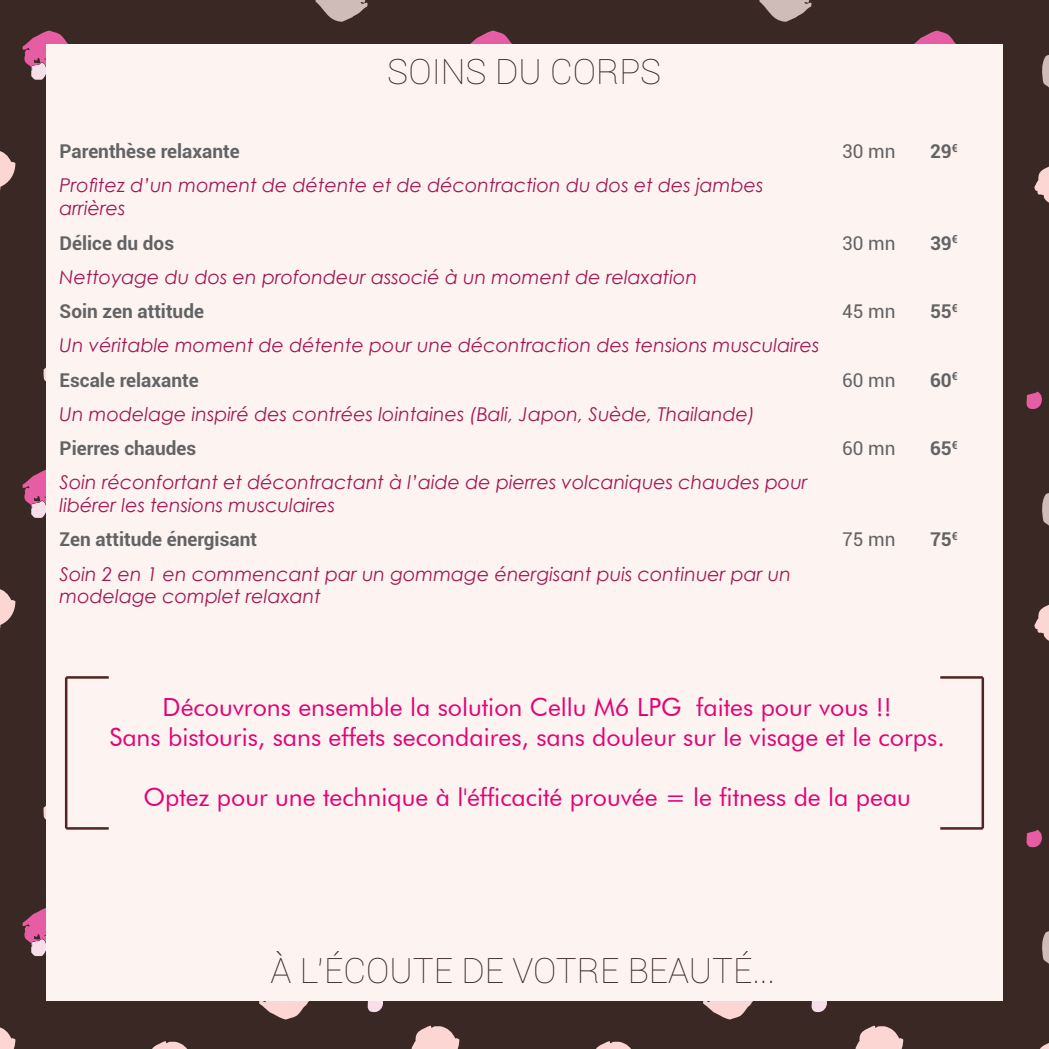
<style>
.page{position:relative;width:1049px;height:1049px;background:#3a2825}
.page>*{position:absolute;margin:0;border:0;box-sizing:border-box;transform-origin:0 0}
.t1{font:100 35px "Roboto";color:#3a2825}
.t2{font:25px/30px "Futura BT";color:#e20375;text-align:center}
.t3{font:italic 19px/22.8px "Century Gothic";color:#a11753}
.t4{font:700 19px "Roboto";color:#636366}
.t5{font:19px "Roboto";color:#636366}
</style>
<div class="page">
<svg style="left:855px;top:1025px;width:48px;height:24px"></svg>
<svg style="left:1040px;top:1043px;width:9px;height:6px"></svg>
<svg style="left:810px;top:1000px;width:21px;height:13px"></svg>
<svg style="left:1034px;top:604px;width:15px;height:37px"></svg>
<svg style="left:1042px;top:931px;width:7px;height:33px"></svg>
<svg style="left:1026px;top:830px;width:16px;height:18px"></svg>
<svg style="left:1034px;top:166px;width:15px;height:37px"></svg>
<svg style="left:1042px;top:493px;width:7px;height:33px"></svg>
<svg style="left:1026px;top:392px;width:16px;height:17px"></svg>
<svg style="left:1042px;top:55px;width:7px;height:33px"></svg>
<svg style="left:914px;top:31px;width:42px;height:13px"></svg>
<svg style="left:411px;top:1025px;width:48px;height:24px"></svg>
<svg style="left:596px;top:1041px;width:35px;height:8px"></svg>
<svg style="left:703px;top:1000px;width:53px;height:19px"></svg>
<svg style="left:366px;top:1000px;width:21px;height:13px"></svg>
<svg style="left:759px;top:0;width:53px;height:22px"></svg>
<svg style="left:470px;top:31px;width:42px;height:13px"></svg>
<svg style="left:0;top:1027px;width:15px;height:22px"></svg>
<svg style="left:152px;top:1041px;width:35px;height:8px"></svg>
<svg style="left:259px;top:1000px;width:53px;height:19px"></svg>
<svg style="left:43px;top:805px;width:3px;height:15px"></svg>
<svg style="left:0;top:589px;width:15px;height:39px"></svg>
<svg style="left:23px;top:908px;width:23px;height:48px"></svg>
<svg style="left:43px;top:367px;width:3px;height:15px"></svg>
<svg style="left:0;top:151px;width:15px;height:39px"></svg>
<svg style="left:23px;top:469px;width:23px;height:49px"></svg>
<svg style="left:315px;top:0;width:53px;height:22px"></svg>
<svg style="left:23px;top:31px;width:45px;height:49px"></svg>
<div style="left:46px;top:44px;width:957px;height:956px;background:#fdf3f1"></div>
<hr style="left:66px;top:676px;width:43px;height:3px;background:#522423">
<hr style="left:65px;top:677px;width:2px;height:151px;background:#522423">
<hr style="left:66px;top:827px;width:43px;height:3px;background:#522423">
<hr style="left:940px;top:676px;width:43px;height:3px;background:#522423">
<hr style="left:981px;top:677px;width:3px;height:151px;background:#522423">
<hr style="left:940px;top:827px;width:43px;height:3px;background:#522423">
<h1 class="t1" style="left:388px;top:47px;width:275px">SOINS DU CORPS</h1>
<p class="t4" style="left:60px;top:138px;width:182px">Parenthèse relaxante</p>
<p class="t5" style="left:842px;top:138px;width:55px">30 mn</p>
<p class="t4" style="left:930px;top:138px;width:29px">29<sup>€</sup></p>
<p class="t3" style="left:60px;top:174px;width:705px">Profitez d’un moment de détente et de décontraction du dos et des jambes arrières</p>
<p class="t4" style="left:60px;top:229px;width:116px">Délice du dos</p>
<p class="t5" style="left:842px;top:229px;width:55px">30 mn</p>
<p class="t4" style="left:930px;top:229px;width:29px">39<sup>€</sup></p>
<p class="t3" style="left:60px;top:265px;width:639px">Nettoyage du dos en profondeur associé à un moment de relaxation</p>
<p class="t4" style="left:60px;top:298px;width:146px">Soin zen attitude</p>
<p class="t5" style="left:842px;top:298px;width:55px">45 mn</p>
<p class="t4" style="left:930px;top:298px;width:29px">55<sup>€</sup></p>
<p class="t3" style="left:60px;top:334px;width:761px">Un véritable moment de détente pour une décontraction des tensions musculaires</p>
<p class="t4" style="left:60px;top:366px;width:141px">Escale relaxante</p>
<p class="t5" style="left:842px;top:366px;width:55px">60 mn</p>
<p class="t4" style="left:930px;top:366px;width:29px">60<sup>€</sup></p>
<p class="t3" style="left:60px;top:402px;width:697px">Un modelage inspiré des contrées lointaines (Bali, Japon, Suède, Thailande)</p>
<p class="t4" style="left:60px;top:435px;width:138px">Pierres chaudes</p>
<p class="t5" style="left:842px;top:435px;width:55px">60 mn</p>
<p class="t4" style="left:930px;top:435px;width:29px">65<sup>€</sup></p>
<p class="t3" style="left:60px;top:471px;width:749px">Soin réconfortant et décontractant à l’aide de pierres volcaniques chaudes pour libérer les tensions musculaires</p>
<p class="t4" style="left:60px;top:526px;width:199px">Zen attitude énergisant</p>
<p class="t5" style="left:842px;top:526px;width:55px">75 mn</p>
<p class="t4" style="left:930px;top:526px;width:29px">75<sup>€</sup></p>
<p class="t3" style="left:60px;top:562px;width:733px">Soin 2 en 1 en commencant par un gommage énergisant puis continuer par un modelage complet relaxant</p>
<h2 class="t2" style="left:109px;top:692px;width:837px">Découvrons ensemble la solution Cellu M6 LPG faites pour vous !!<br>Sans bistouris, sans effets secondaires, sans douleur sur le visage et le corps.</h2>
<h2 class="t2" style="left:143px;top:782px;width:769px">Optez pour une technique à l'éfficacité prouvée = le fitness de la peau</h2>
<h1 class="t1" style="left:271px;top:946px;width:506px">À L’ÉCOUTE DE VOTRE BEAUTÉ...</h1>
</div>
